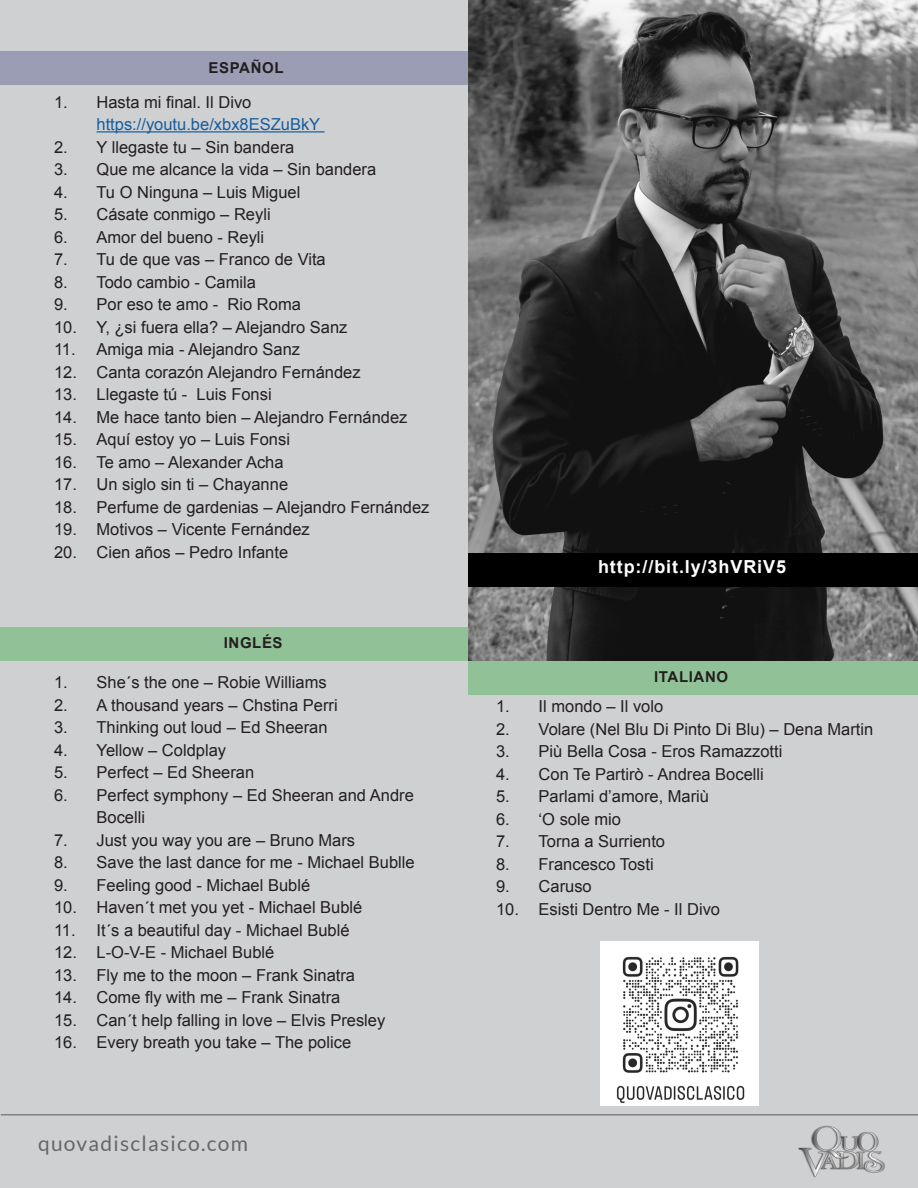
<style>
.page{position:relative;width:918px;height:1188px;background:#cfd0d2}
.page>*{position:absolute;margin:0;border:0;box-sizing:border-box;transform-origin:0 0}
.t1{font:21px "Lato";letter-spacing:.06em;color:#67676a}
.t2{font:700 18px "Arial";letter-spacing:.05em;color:#fff}
.t3{font:16.5px/22.5px "Arial";color:#231f20}
.t4{font:16.5px/22.5px "Arial";color:#175d9e}
.t5{font:700 15px "Arial";letter-spacing:.04em;color:#231f20}
.s1{color:#231f20}
</style>
<div class="page">
<hr style="left:1px;top:1114px;width:917px;height:2px;background:#828487">
<img style="left:798px;top:1125px;width:87px;height:53px">
<img style="left:600px;top:941px;width:158px;height:165px">
<div style="left:0;top:51px;width:918px;height:34px;background:#9b9db4"></div>
<hr style="left:97px;top:131px;width:228px;height:2px;background:#175d9e">
<div style="left:0;top:627px;width:918px;height:34px;background:#91c197"></div>
<div style="left:468px;top:661px;width:450px;height:34px;background:#91c197"></div>
<img style="left:468px;top:0;width:450px;height:661px">
<div style="left:468px;top:553px;width:450px;height:34px;background:#000"></div>
<p class="t5" style="left:209px;top:57px;width:76px">ESPAÑOL</p>
<p class="t4" style="left:97px;top:91px;width:225px;text-indent:-43px"><span class="s1">1. Hasta mi final. Il Divo </span>https://youtu.be/xbx8ESZuBkY</p>
<p class="t3" style="left:54px;top:136px;width:242px">2. Y llegaste tu – Sin bandera</p>
<p class="t3" style="left:54px;top:158px;width:324px">3. Que me alcance la vida – Sin bandera</p>
<p class="t3" style="left:54px;top:181px;width:248px">4. Tu O Ninguna – Luis Miguel</p>
<p class="t3" style="left:54px;top:203px;width:218px">5. Cásate conmigo – Reyli</p>
<p class="t3" style="left:54px;top:226px;width:212px">6. Amor del bueno - Reyli</p>
<p class="t3" style="left:54px;top:248px;width:273px">7. Tu de que vas – Franco de Vita</p>
<p class="t3" style="left:54px;top:271px;width:204px">8. Todo cambio - Camila</p>
<p class="t3" style="left:54px;top:293px;width:249px">9. Por eso te amo - Rio Roma</p>
<p class="t3" style="left:54px;top:316px;width:295px">10. Y, ¿si fuera ella? – Alejandro Sanz</p>
<p class="t3" style="left:54px;top:338px;width:248px">11. Amiga mia - Alejandro Sanz</p>
<p class="t3" style="left:54px;top:361px;width:308px">12. Canta corazón Alejandro Fernández</p>
<p class="t3" style="left:54px;top:383px;width:219px">13. Llegaste tú - Luis Fonsi</p>
<p class="t3" style="left:54px;top:406px;width:355px">14. Me hace tanto bien – Alejandro Fernández</p>
<p class="t3" style="left:54px;top:428px;width:238px">15. Aquí estoy yo – Luis Fonsi</p>
<p class="t3" style="left:54px;top:451px;width:231px">16. Te amo – Alexander Acha</p>
<p class="t3" style="left:54px;top:473px;width:236px">17. Un siglo sin ti – Chayanne</p>
<p class="t3" style="left:54px;top:496px;width:377px">18. Perfume de gardenias – Alejandro Fernández</p>
<p class="t3" style="left:54px;top:518px;width:257px">19. Motivos – Vicente Fernández</p>
<p class="t3" style="left:54px;top:541px;width:236px">20. Cien años – Pedro Infante</p>
<p class="t5" style="left:224px;top:633px;width:60px">INGLÉS</p>
<p class="t3" style="left:54px;top:671px;width:274px">1. She´s the one – Robie Williams</p>
<p class="t3" style="left:54px;top:694px;width:285px">2. A thousand years – Chstina Perri</p>
<p class="t3" style="left:54px;top:716px;width:275px">3. Thinking out loud – Ed Sheeran</p>
<p class="t3" style="left:54px;top:739px;width:174px">4. Yellow – Coldplay</p>
<p class="t3" style="left:54px;top:761px;width:202px">5. Perfect – Ed Sheeran</p>
<p class="t3" style="left:97px;top:784px;width:319px;text-indent:-43px">6. Perfect symphony – Ed Sheeran and Andre<br>Bocelli</p>
<p class="t3" style="left:54px;top:829px;width:303px">7. Just you way you are – Bruno Mars</p>
<p class="t3" style="left:54px;top:851px;width:362px">8. Save the last dance for me - Michael Bublle</p>
<p class="t3" style="left:54px;top:874px;width:258px">9. Feeling good - Michael Bublé</p>
<p class="t3" style="left:54px;top:896px;width:310px">10. Haven´t met you yet - Michael Bublé</p>
<p class="t3" style="left:54px;top:919px;width:297px">11. It´s a beautiful day - Michael Bublé</p>
<p class="t3" style="left:54px;top:941px;width:222px">12. L-O-V-E - Michael Bublé</p>
<p class="t3" style="left:54px;top:964px;width:303px">13. Fly me to the moon – Frank Sinatra</p>
<p class="t3" style="left:54px;top:986px;width:288px">14. Come fly with me – Frank Sinatra</p>
<p class="t3" style="left:54px;top:1009px;width:333px">15. Can´t help falling in love – Elvis Presley</p>
<p class="t3" style="left:54px;top:1031px;width:299px">16. Every breath you take – The police</p>
<p class="t1" style="left:38px;top:1132px;width:212px">quovadisclasico.com</p>
<p class="t2" style="left:598px;top:555px;width:190px">http://bit.ly/3hVRiV5</p>
<p class="t5" style="left:654px;top:667px;width:75px">ITALIANO</p>
<p class="t3" style="left:496px;top:695px;width:169px">1. Il mondo – Il volo</p>
<p class="t3" style="left:496px;top:718px;width:379px">2. Volare (Nel Blu Di Pinto Di Blu) – Dena Martin</p>
<p class="t3" style="left:496px;top:740px;width:288px">3. Più Bella Cosa - Eros Ramazzotti</p>
<p class="t3" style="left:496px;top:763px;width:269px">4. Con Te Partirò - Andrea Bocelli</p>
<p class="t3" style="left:496px;top:785px;width:215px">5. Parlami d’amore, Mariù</p>
<p class="t3" style="left:496px;top:808px;width:127px">6. ‘O sole mio</p>
<p class="t3" style="left:496px;top:830px;width:171px">7. Torna a Surriento</p>
<p class="t3" style="left:496px;top:853px;width:159px">8. Francesco Tosti</p>
<p class="t3" style="left:496px;top:875px;width:97px">9. Caruso</p>
<p class="t3" style="left:496px;top:898px;width:226px">10. Esisti Dentro Me - Il Divo</p>
</div>
